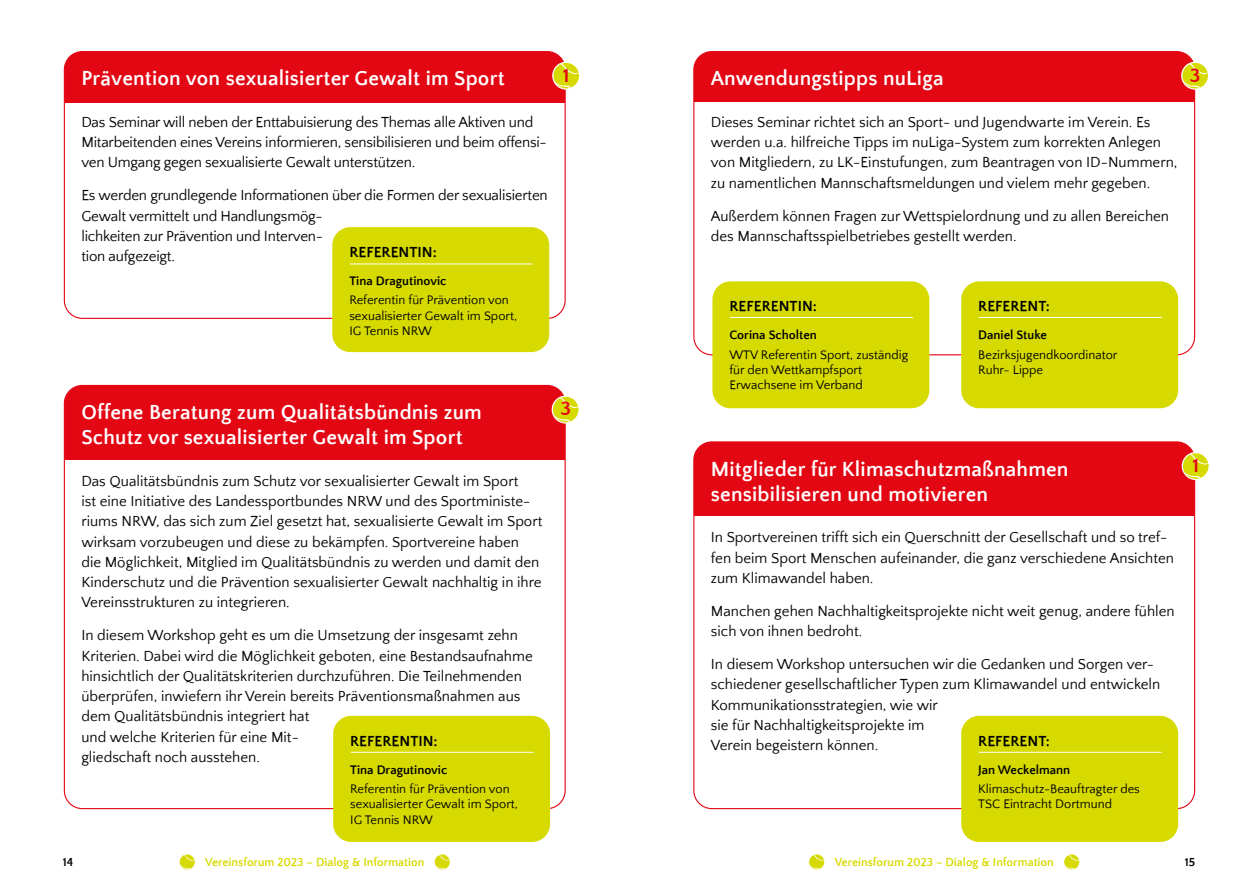
<style>
.page{position:relative;width:1259px;height:893px;background:#fff}
.page>*{position:absolute;margin:0;border:0;box-sizing:border-box;transform-origin:0 0}
.t1{font:700 21px/25.2px "Quattrocento Sans";letter-spacing:.01em;color:#fff}
.t2{font:700 19.95px "Quattrocento Sans";color:#e30613}
.t3{font:15px/20.2px "Quattrocento Sans";color:#000}
.t4{font:700 15px "Quattrocento Sans";color:#000}
.t5{font:12.75px/15.3px "Quattrocento Sans";color:#000}
.t6{font:700 12.75px "Quattrocento Sans";color:#000}
.t7{font:700 12px "Quattrocento Sans";color:#d7da00}
.t8{font:700 12px "Quattrocento Sans";color:#000}
</style>
<div class="page">
<svg style="left:1065px;top:855px;width:13px;height:15px"></svg>
<div style="left:1063px;top:853px;width:17px;height:17px;border:1px solid #fff;border-radius:50%"></div>
<div style="left:808px;top:854px;width:17px;height:16px;background:#fdfdf6;border-radius:50%"></div>
<svg style="left:810px;top:855px;width:13px;height:15px"></svg>
<div style="left:808px;top:853px;width:17px;height:17px;border:1px solid #fff;border-radius:50%"></div>
<svg style="left:179px;top:855px;width:15px;height:15px"></svg>
<div style="left:179px;top:853px;width:17px;height:17px;border:1px solid #fff;border-radius:50%"></div>
<svg style="left:434px;top:855px;width:15px;height:15px"></svg>
<div style="left:434px;top:853px;width:17px;height:17px;border:1px solid #fff;border-radius:50%"></div>
<div style="left:64px;top:385px;width:501px;height:75px;background:#e30613"></div>
<div style="left:552px;top:396px;width:27px;height:27px;background:#d7da00;border-radius:50%"></div>
<svg style="left:554px;top:397px;width:24px;height:11px"></svg>
<svg style="left:553px;top:414px;width:18px;height:8px"></svg>
<div style="left:551px;top:395px;width:29px;height:29px;border:1px solid #fff;border-radius:50%"></div>
<div style="left:694px;top:52px;width:500px;height:49px;background:#e30613"></div>
<div style="left:1181px;top:62px;width:27px;height:27px;background:#d7da00;border-radius:50%"></div>
<svg style="left:1183px;top:63px;width:24px;height:11px"></svg>
<svg style="left:1182px;top:80px;width:18px;height:8px"></svg>
<div style="left:1181px;top:62px;width:28px;height:28px;border:1px solid #fff;border-radius:50%"></div>
<div style="left:961px;top:281px;width:217px;height:127px;background:#d7da00;border-radius:18px"></div>
<hr style="left:979px;top:317px;width:182px;height:1px;background:#fff">
<div style="left:712px;top:281px;width:217px;height:127px;background:#d7da00;border-radius:18px"></div>
<hr style="left:730px;top:317px;width:183px;height:1px;background:#fff">
<div style="left:694px;top:442px;width:500px;height:74px;background:#e30613"></div>
<svg style="left:1183px;top:453px;width:24px;height:26px"></svg>
<div style="left:1181px;top:452px;width:28px;height:28px;border:1px solid #fff;border-radius:50%"></div>
<div style="left:961px;top:716px;width:217px;height:126px;background:#d7da00;border-radius:18px"></div>
<hr style="left:979px;top:752px;width:182px;height:1px;background:#fff">
<div style="left:333px;top:716px;width:217px;height:126px;background:#d7da00;border-radius:18px"></div>
<hr style="left:351px;top:752px;width:182px;height:1px;background:#fff">
<div style="left:64px;top:52px;width:501px;height:51px;background:#e30613"></div>
<div style="left:553px;top:62px;width:26px;height:27px;background:#d7da00;border-radius:50%"></div>
<svg style="left:554px;top:63px;width:24px;height:11px"></svg>
<svg style="left:553px;top:80px;width:18px;height:8px"></svg>
<div style="left:552px;top:62px;width:28px;height:28px;border:1px solid #fff;border-radius:50%"></div>
<div style="left:332px;top:227px;width:217px;height:125px;background:#d7da00;border-radius:18px"></div>
<hr style="left:350px;top:264px;width:183px;height:1px;background:#fff">
<h1 class="t1" style="left:81px;top:67px;width:425px">Prävention von sexualisierter Gewalt im Sport</h1>
<p class="t3" style="left:81px;top:112px;width:467px">Das Seminar will neben der Enttabuisierung des Themas alle Aktiven und<br>Mitarbeitenden eines Vereins informieren, sensibilisieren und beim offensi&shy;ven Umgang gegen sexualisierte Gewalt unterstützen.</p>
<p class="t3" style="left:81px;top:186px;width:468px">Es werden grundlegende Informationen über die Formen der sexualisierten Gewalt vermittelt und Handlungsmög-<br>lichkeiten zur Prävention und Interven-<br>tion aufgezeigt.</p>
<p class="t4" style="left:349px;top:244px;width:89px">REFERENTIN:</p>
<p class="t6" style="left:349px;top:274px;width:99px">Tina Dragutinovic</p>
<p class="t5" style="left:349px;top:293px;width:169px">Referentin für Prävention von sexualisierter Gewalt im Sport,<br>IG Tennis NRW</p>
<h2 class="t2" style="left:563px;top:65px;width:8px">1</h2>
<h1 class="t1" style="left:81px;top:400px;width:402px">Offene Beratung zum Qualitätsbündnis zum<br>Schutz vor sexualisierter Gewalt im Sport</h1>
<p class="t3" style="left:81px;top:471px;width:462px">Das Qualitätsbündnis zum Schutz vor sexualisierter Gewalt im Sport<br>ist eine Initiative des Landessportbundes NRW und des Sportministe&shy;riums NRW, das sich zum Ziel gesetzt hat, sexualisierte Gewalt im Sport wirksam vorzubeugen und diese zu bekämpfen. Sportvereine haben die Möglichkeit, Mitglied im Qualitätsbündnis zu werden und damit den Kinderschutz und die Prävention sexualisierter Gewalt nachhaltig in ihre Vereinsstrukturen zu integrieren.</p>
<p class="t3" style="left:81px;top:626px;width:453px">In diesem Workshop geht es um die Umsetzung der insgesamt zehn Kriterien. Dabei wird die Möglichkeit geboten, eine Bestandsaufnahme hinsichtlich der Qualitätskriterien durchzuführen. Die Teilnehmenden überprüfen, inwiefern ihr Verein bereits Präventionsmaßnahmen aus dem Qualitätsbündnis integriert hat<br>und welche Kriterien für eine Mit-<br>gliedschaft noch ausstehen.</p>
<p class="t4" style="left:350px;top:733px;width:89px">REFERENTIN:</p>
<p class="t6" style="left:350px;top:763px;width:99px">Tina Dragutinovic</p>
<p class="t5" style="left:350px;top:782px;width:169px">Referentin für Prävention von sexualisierter Gewalt im Sport,<br>IG Tennis NRW</p>
<h2 class="t2" style="left:560px;top:399px;width:12px">3</h2>
<h1 class="t1" style="left:711px;top:67px;width:234px">Anwendungstipps nuLiga</h1>
<p class="t3" style="left:711px;top:112px;width:468px">Dieses Seminar richtet sich an Sport- und Jugendwarte im Verein. Es werden u.a. hilfreiche Tipps im nuLiga-System zum korrekten Anlegen von Mitgliedern, zu LK-Einstufungen, zum Beantragen von ID-Nummern, zu namentlichen Mannschaftsmeldungen und vielem mehr gegeben.</p>
<p class="t3" style="left:711px;top:206px;width:460px">Außerdem können Fragen zur Wettspielordnung und zu allen Bereichen des Mannschaftsspielbetriebes gestellt werden.</p>
<h2 class="t2" style="left:1190px;top:65px;width:12px">3</h2>
<p class="t4" style="left:729px;top:298px;width:89px">REFERENTIN:</p>
<p class="t6" style="left:729px;top:328px;width:89px">Corina Scholten</p>
<p class="t5" style="left:729px;top:347px;width:180px">WTV Referentin Sport, zuständig für den Wettkampfsport<br>Erwachsene im Verband</p>
<p class="t4" style="left:978px;top:298px;width:73px">REFERENT:</p>
<p class="t6" style="left:978px;top:328px;width:70px">Daniel Stuke</p>
<p class="t5" style="left:978px;top:347px;width:141px">Bezirksjugendkoordinator<br>Ruhr- Lippe</p>
<h1 class="t1" style="left:711px;top:457px;width:359px">Mitglieder für Klimaschutzmaßnahmen sensibilisieren und motivieren</h1>
<p class="t3" style="left:711px;top:528px;width:465px">In Sportvereinen trifft sich ein Querschnitt der Gesellschaft und so tref&shy;fen beim Sport Menschen aufeinander, die ganz verschiedene Ansichten zum Klimawandel haben.</p>
<p class="t3" style="left:711px;top:601px;width:465px">Manchen gehen Nachhaltigkeitsprojekte nicht weit genug, andere fühlen sich von ihnen bedroht.</p>
<p class="t3" style="left:711px;top:655px;width:451px">In diesem Workshop untersuchen wir die Gedanken und Sorgen ver&shy;schiedener gesellschaftlicher Typen zum Klimawandel und entwickeln Kommunikationsstrategien, wie wir<br>sie für Nachhaltigkeitsprojekte im<br>Verein begeistern können.</p>
<p class="t4" style="left:978px;top:733px;width:73px">REFERENT:</p>
<p class="t6" style="left:978px;top:763px;width:93px">Jan Weckelmann</p>
<p class="t5" style="left:978px;top:782px;width:163px">Klimaschutz-Beauftragter des<br>TSC Eintracht Dortmund</p>
<h2 class="t2" style="left:1192px;top:455px;width:8px">1</h2>
<p class="t8" style="left:63px;top:856px;width:12px">14</p>
<p class="t7" style="left:205px;top:856px;width:221px">Vereinsforum 2023 – Dialog &amp; Information</p>
<p class="t7" style="left:834px;top:856px;width:221px">Vereinsforum 2023 – Dialog &amp; Information</p>
<p class="t8" style="left:1184px;top:856px;width:12px">15</p>
</div>
